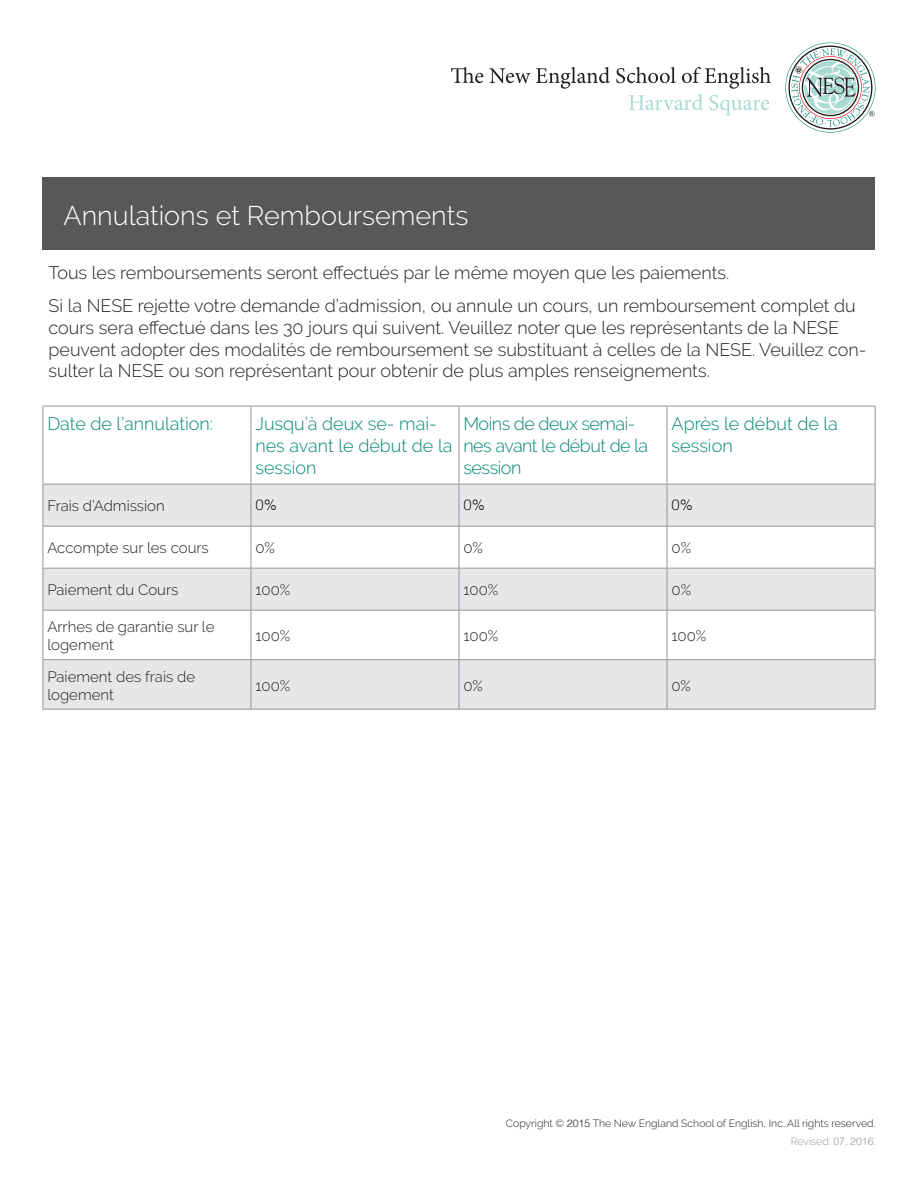
<style>
.page{position:relative;width:918px;height:1188px;background:#fff}
.page>*{position:absolute;margin:0;border:0;box-sizing:border-box;transform-origin:0 0}
.t1{font:300 27px "Raleway";color:#fff}
.t2{font:300 18px/21.6px "Raleway";color:#231f20}
.t3{font:300 18px/21.6px "Raleway";color:#008775}
.t4{font:300 18px/21.6px "Raleway";letter-spacing:-.03em;color:#008775}
.t5{font:300 15px/18px "Raleway";color:#231f20}
.t6{font:300 15px "Helvetica";color:#231f20}
.t7{font:300 10.5px/18.3px "Raleway";color:#231f20;text-align:right}
.s1{font-family:"Helvetica"}
.s2{color:#939598}
.s3{font-family:"Helvetica";color:#939598}
</style>
<div class="page">
<div style="left:44px;top:485px;width:831px;height:41px;background:#e6e7e9"></div>
<div style="left:44px;top:569px;width:831px;height:41px;background:#e6e7e9"></div>
<div style="left:44px;top:660px;width:831px;height:49px;background:#e6e7e9"></div>
<hr style="left:43px;top:406px;width:208px;height:1px;background:#939598">
<hr style="left:43px;top:406px;width:1px;height:78px;background:#939598">
<hr style="left:251px;top:406px;width:208px;height:1px;background:#939598">
<hr style="left:251px;top:406px;width:1px;height:78px;background:#939598">
<hr style="left:459px;top:406px;width:208px;height:1px;background:#939598">
<hr style="left:459px;top:406px;width:1px;height:78px;background:#939598">
<hr style="left:667px;top:406px;width:208px;height:1px;background:#939598">
<hr style="left:667px;top:406px;width:1px;height:78px;background:#939598">
<hr style="left:875px;top:406px;width:1px;height:78px;background:#939598">
<hr style="left:43px;top:484px;width:208px;height:1px;background:#939598">
<hr style="left:43px;top:485px;width:1px;height:41px;background:#939598">
<hr style="left:251px;top:484px;width:208px;height:1px;background:#939598">
<hr style="left:251px;top:485px;width:1px;height:41px;background:#939598">
<hr style="left:459px;top:484px;width:208px;height:1px;background:#939598">
<hr style="left:459px;top:485px;width:1px;height:41px;background:#939598">
<hr style="left:667px;top:484px;width:208px;height:1px;background:#939598">
<hr style="left:667px;top:485px;width:1px;height:41px;background:#939598">
<hr style="left:875px;top:485px;width:1px;height:41px;background:#939598">
<hr style="left:43px;top:526px;width:208px;height:1px;background:#939598">
<hr style="left:43px;top:527px;width:1px;height:41px;background:#939598">
<hr style="left:251px;top:526px;width:208px;height:1px;background:#939598">
<hr style="left:251px;top:527px;width:1px;height:41px;background:#939598">
<hr style="left:459px;top:526px;width:208px;height:1px;background:#939598">
<hr style="left:459px;top:527px;width:1px;height:41px;background:#939598">
<hr style="left:667px;top:526px;width:208px;height:1px;background:#939598">
<hr style="left:667px;top:527px;width:1px;height:41px;background:#939598">
<hr style="left:875px;top:527px;width:1px;height:41px;background:#939598">
<hr style="left:43px;top:568px;width:208px;height:1px;background:#939598">
<hr style="left:43px;top:569px;width:1px;height:41px;background:#939598">
<hr style="left:251px;top:568px;width:208px;height:1px;background:#939598">
<hr style="left:251px;top:569px;width:1px;height:41px;background:#939598">
<hr style="left:459px;top:568px;width:208px;height:1px;background:#939598">
<hr style="left:459px;top:569px;width:1px;height:41px;background:#939598">
<hr style="left:667px;top:568px;width:208px;height:1px;background:#939598">
<hr style="left:667px;top:569px;width:1px;height:41px;background:#939598">
<hr style="left:875px;top:569px;width:1px;height:41px;background:#939598">
<hr style="left:43px;top:610px;width:208px;height:1px;background:#939598">
<hr style="left:43px;top:611px;width:1px;height:48px;background:#939598">
<hr style="left:251px;top:610px;width:208px;height:1px;background:#939598">
<hr style="left:251px;top:611px;width:1px;height:48px;background:#939598">
<hr style="left:459px;top:610px;width:208px;height:1px;background:#939598">
<hr style="left:459px;top:611px;width:1px;height:48px;background:#939598">
<hr style="left:667px;top:610px;width:208px;height:1px;background:#939598">
<hr style="left:667px;top:611px;width:1px;height:48px;background:#939598">
<hr style="left:875px;top:611px;width:1px;height:48px;background:#939598">
<hr style="left:43px;top:659px;width:208px;height:1px;background:#939598">
<hr style="left:43px;top:660px;width:1px;height:49px;background:#939598">
<hr style="left:251px;top:659px;width:208px;height:1px;background:#939598">
<hr style="left:251px;top:660px;width:1px;height:49px;background:#939598">
<hr style="left:459px;top:659px;width:208px;height:1px;background:#939598">
<hr style="left:459px;top:660px;width:1px;height:49px;background:#939598">
<hr style="left:667px;top:659px;width:208px;height:1px;background:#939598">
<hr style="left:667px;top:660px;width:1px;height:49px;background:#939598">
<hr style="left:875px;top:660px;width:1px;height:49px;background:#939598">
<hr style="left:43px;top:709px;width:208px;height:1px;background:#939598">
<hr style="left:251px;top:709px;width:208px;height:1px;background:#939598">
<hr style="left:459px;top:709px;width:208px;height:1px;background:#939598">
<hr style="left:667px;top:709px;width:208px;height:1px;background:#939598">
<div style="left:43px;top:178px;width:832px;height:72px;background:#57585a"></div>
<svg style="left:451px;top:67px;width:320px;height:48px"></svg>
<svg style="left:785px;top:43px;width:90px;height:90px"></svg>
<h1 class="t1" style="left:64px;top:200px;width:406px">Annulations et Remboursements</h1>
<p class="t2" style="left:49px;top:256px;width:809px;line-height:33.6px">Tous les remboursements seront effectués par le même moyen que les paiements.<br>Si la NESE rejette votre demande d’admission, ou annule un cours, un remboursement complet du</p>
<p class="t2" style="left:49px;top:317px;width:820px">cours sera effectué dans les 30 jours qui suivent. Veuillez noter que les représentants de la NESE peuvent adopter des modalités de remboursement se substituant à celles de la NESE. Veuillez con&shy;sulter la NESE ou son représentant pour obtenir de plus amples renseignements.</p>
<p class="t3" style="left:47px;top:413px;width:167px">Date de l’annulation:</p>
<p class="t3" style="left:255px;top:413px;width:198px">Jusqu’à deux se- mai&shy;nes avant le début de la session</p>
<p class="t4" style="left:463px;top:413px;width:186px">Moins de deux semai&shy;nes avant le début de la session</p>
<p class="t3" style="left:672px;top:413px;width:168px">Après le début de la session</p>
<p class="t5" style="left:47px;top:497px;width:119px">Frais d’Admission</p>
<p class="t6" style="left:255px;top:492px;width:23px">0%</p>
<p class="t6" style="left:463px;top:492px;width:23px">0%</p>
<p class="t6" style="left:672px;top:492px;width:23px">0%</p>
<p class="t5" style="left:47px;top:539px;width:163px">Accompte sur les cours</p>
<p class="t5" style="left:255px;top:539px;width:21px">0%</p>
<p class="t5" style="left:463px;top:539px;width:21px">0%</p>
<p class="t5" style="left:672px;top:539px;width:21px">0%</p>
<p class="t5" style="left:47px;top:581px;width:133px">Paiement du Cours</p>
<p class="t5" style="left:255px;top:581px;width:36px">100%</p>
<p class="t5" style="left:463px;top:581px;width:36px">100%</p>
<p class="t5" style="left:672px;top:581px;width:21px">0%</p>
<p class="t5" style="left:47px;top:618px;width:169px">Arrhes de garantie sur le logement</p>
<p class="t5" style="left:255px;top:627px;width:36px">100%</p>
<p class="t5" style="left:463px;top:627px;width:36px">100%</p>
<p class="t5" style="left:671px;top:627px;width:36px">100%</p>
<p class="t5" style="left:47px;top:667px;width:149px">Paiement des frais de logement</p>
<p class="t5" style="left:255px;top:676px;width:36px">100%</p>
<p class="t5" style="left:463px;top:676px;width:21px">0%</p>
<p class="t5" style="left:671px;top:676px;width:21px">0%</p>
<p class="t7" style="left:506px;top:1114px;width:371px">Copyright © <span class="s1">2015</span> The New England School of English, Inc. All rights reserved.<br><span class="s2">Revised:</span> <span class="s3">07</span><span class="s2">,</span> <span class="s3">2016</span><span class="s2">.</span></p>
</div>
